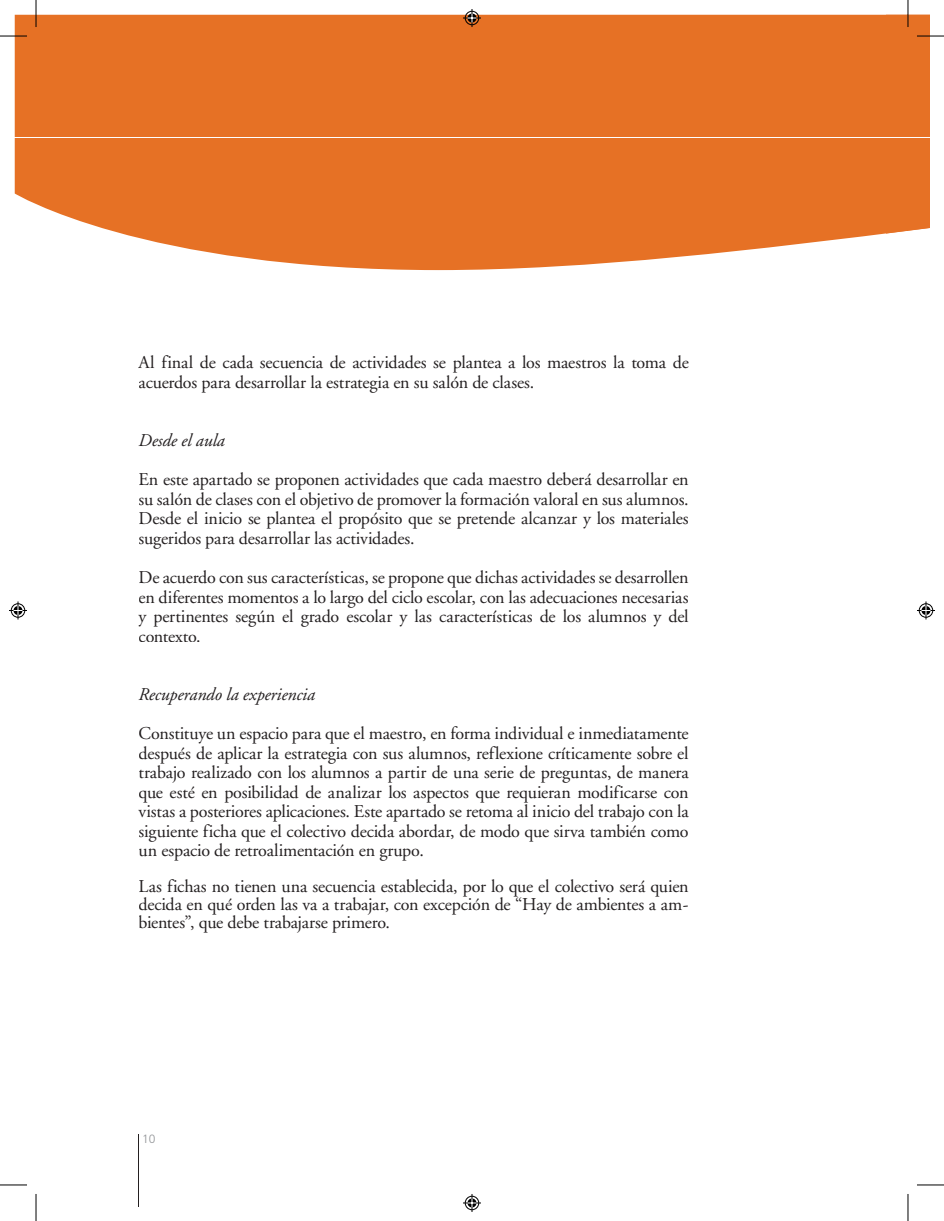
<style>
.page{position:relative;width:944px;height:1221px;background:#fff}
.page>*{position:absolute;margin:0;border:0;box-sizing:border-box;transform-origin:0 0}
.t1{font:18px/19.5px "Adobe Garamond";letter-spacing:-.01em;color:#231f20;text-align:justify}
.t2{font:italic 18px "Adobe Garamond";letter-spacing:-.005em;color:#231f20}
.t3{font:300 12px "Frutiger";color:#939598}
</style>
<div class="page">
<hr style="left:138px;top:1133px;width:1px;height:72px;background:#231f20">
<svg style="left:15px;top:15px;width:871px;height:255px;background:#e77a34"></svg>
<hr style="left:15px;top:137px;width:914px;height:1px;background:#fff">
<svg style="left:36px;top:0;width:1px;height:27px"></svg>
<svg style="left:0;top:36px;width:27px;height:1px"></svg>
<svg style="left:886px;top:0;width:58px;height:234px"></svg>
<svg style="left:36px;top:1194px;width:1px;height:26px"></svg>
<svg style="left:0;top:1184px;width:27px;height:1px"></svg>
<svg style="left:907px;top:1194px;width:1px;height:26px"></svg>
<svg style="left:917px;top:1184px;width:27px;height:1px"></svg>
<svg style="left:463px;top:9px;width:18px;height:18px"></svg>
<svg style="left:463px;top:1194px;width:18px;height:17px"></svg>
<svg style="left:9px;top:601px;width:18px;height:18px"></svg>
<svg style="left:917px;top:601px;width:18px;height:18px"></svg>
<p class="t1" style="left:139px;top:353px;width:552px">Al final de cada secuencia de actividades se plantea a los maestros la toma de acuerdos para desarrollar la estrategia en su salón de clases.</p>
<p class="t2" style="left:139px;top:431px;width:88px">Desde el aula</p>
<p class="t1" style="left:139px;top:470px;width:552px">En este apartado se proponen actividades que cada maestro deberá desarrollar en su salón de clases con el objetivo de promover la formación valoral en sus alumnos.<br>Desde el inicio se plantea el propósito que se pretende alcanzar y los materiales sugeridos para desarrollar las actividades.</p>
<p class="t1" style="left:139px;top:568px;width:551px">De acuerdo con sus características, se propone que dichas actividades se desarrollen en diferentes momentos a lo largo del ciclo escolar, con las adecuaciones necesarias y pertinentes según el grado escolar y las características de los alumnos y del contexto.</p>
<p class="t2" style="left:139px;top:684px;width:178px">Recuperando la experiencia</p>
<p class="t1" style="left:139px;top:724px;width:551px">Constituye un espacio para que el maestro, en forma individual e inmediatamente después de aplicar la estrategia con sus alumnos, reflexione críticamente sobre el trabajo realizado con los alumnos a partir de una serie de preguntas, de manera que esté en posibilidad de analizar los aspectos que requieran modificarse con vistas a posteriores aplicaciones. Este apartado se retoma al inicio del trabajo con la siguiente ficha que el colectivo decida abordar, de modo que sirva también como un espacio de retroalimentación en grupo.</p>
<p class="t1" style="left:139px;top:877px;width:551px;line-height:18px">Las fichas no tienen una secuencia establecida, por lo que el colectivo será quien decida en qué orden las va a trabajar, con excepción de “Hay de ambientes a am&shy;bientes”, que debe trabajarse primero.</p>
<p class="t3" style="left:142px;top:1131px;width:15px">10</p>
</div>
